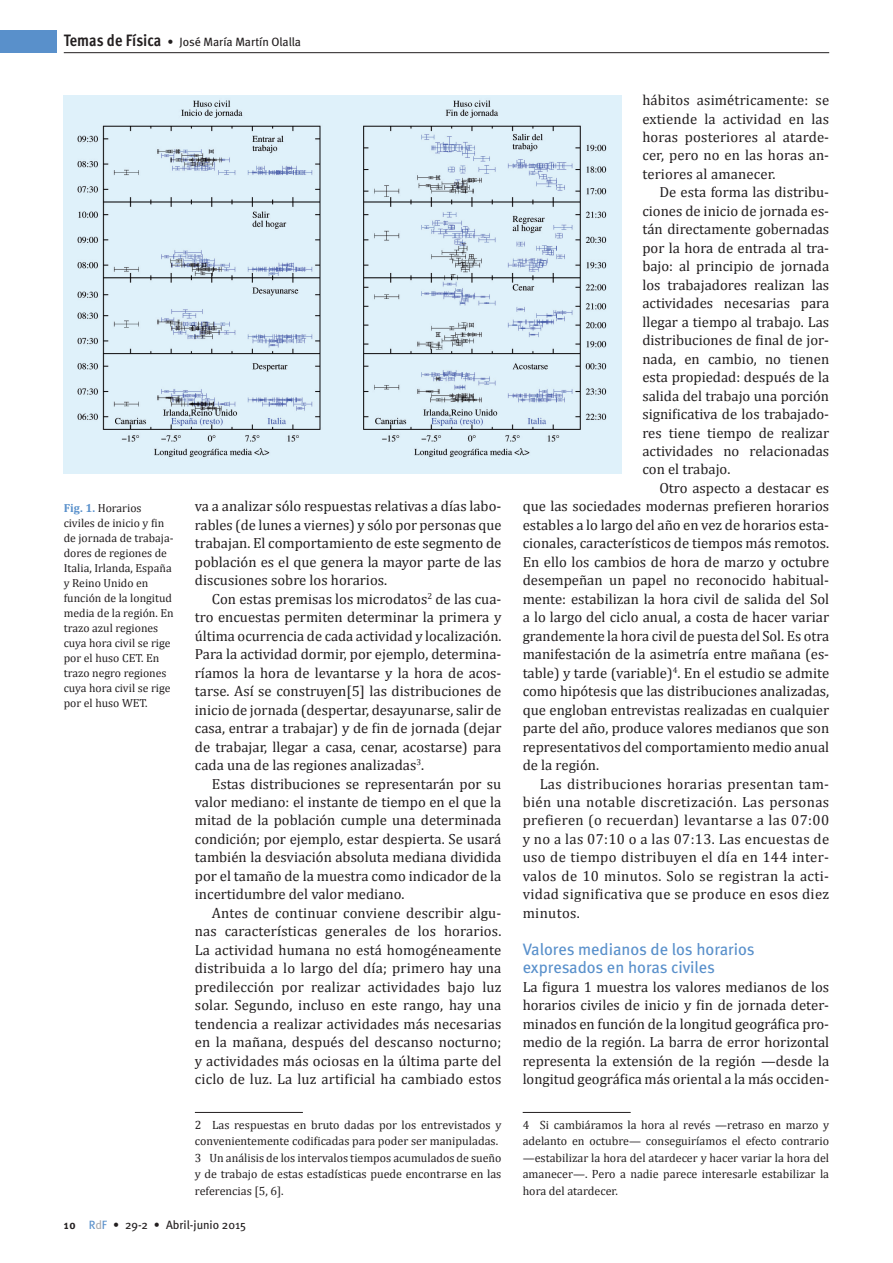
<style>
.page{position:relative;width:893px;height:1263px;background:#fff}
.page>*{position:absolute;margin:0;border:0;box-sizing:border-box;transform-origin:0 0}
.Epígrafe_1{font:16.5px/18.5px "Meta";color:#5990cb}
.Cuerpo_de_texto{font:14.7px/18.5px "Cambria";color:#231f20;text-align:justify}
.Cuerpo_de_texto_inic{font:14.7px/18.5px "Cambria";color:#231f20;text-align:justify}
.Notas{font:14.7px/18.5px "Cambria";letter-spacing:.01em;color:#231f20;text-align:justify}
.Notas-2{font:12px/16.5px "Cambria";color:#231f20;text-align:justify}
.t1{font:12px "Meta";color:#231f20}
.Pie{font:11.7px/15px "Cambria";color:#231f20}
.s1{font-family:"Meta Cond";font-weight:700;font-size:16.5px}
.s2{font-weight:700;color:#5990cb}
.s3{font-family:"Meta Cond";font-weight:700}
.s4{color:#5990cb}
.s5{color:#a8a9ad}
</style>
<div class="page">
<hr style="left:64px;top:52px;width:765px;height:1px;background:#231f20">
<div style="left:0;top:31px;width:57px;height:22px;background:#5990cb"></div>
<hr style="left:195px;top:1112px;width:108px;height:1px;background:#231f20">
<hr style="left:523px;top:1112px;width:108px;height:1px;background:#231f20">
<img style="left:64px;top:95px;width:557px;height:378px">
<p class="t1" style="left:64px;top:35px;width:239px"><span class="s1">Temas de Física</span> • José María Martín Olalla</p>
<p class="Pie" style="left:64px;top:500px;width:111px"><span class="s2">Fig. 1.</span> Horarios civiles de inicio y fin de jornada de trabaja&shy;dores de regiones de<br>Italia, Irlanda, España y Reino Unido en función de la longitud media de la región. En trazo azul regiones cuya hora civil se rige por el huso CET. En trazo negro regiones cuya hora civil se rige por el huso WET.</p>
<p class="Cuerpo_de_texto" style="left:195px;top:497px;width:308px">va a analizar sólo respuestas relativas a días labo&shy;rables (de lunes a viernes) y sólo por personas que trabajan. El comportamiento de este segmento de población es el que genera la mayor parte de las discusiones sobre los horarios.</p>
<p class="Cuerpo_de_texto" style="left:195px;top:589px;width:308px;text-indent:17px">Con estas premisas los microdatos<sup>2</sup> de las cua&shy;tro encuestas permiten determinar la primera y última ocurrencia de cada actividad y localización.<br>Para la actividad dormir, por ejemplo, determina&shy;ríamos la hora de levantarse y la hora de acos&shy;tarse. Así se construyen[5] las distribuciones de inicio de jornada (despertar, desayunarse, salir de casa, entrar a trabajar) y de fin de jornada (dejar de trabajar, llegar a casa, cenar, acostarse) para cada una de las regiones analizadas<sup>3</sup>.</p>
<p class="Cuerpo_de_texto" style="left:195px;top:774px;width:308px;text-indent:17px">Estas distribuciones se representarán por su valor mediano: el instante de tiempo en el que la mitad de la población cumple una determinada condición; por ejemplo, estar despierta. Se usará también la desviación absoluta mediana dividida por el tamaño de la muestra como indicador de la incertidumbre del valor mediano.</p>
<p class="Cuerpo_de_texto" style="left:195px;top:903px;width:308px;text-indent:17px">Antes de continuar conviene describir algu&shy;nas características generales de los horarios.<br>La actividad humana no está homogéneamente distribuida a lo largo del día; primero hay una predilección por realizar actividades bajo luz solar. Segundo, incluso en este rango, hay una tendencia a realizar actividades más necesarias en la mañana, después del descanso nocturno; y actividades más ociosas en la última parte del ciclo de luz. La luz artificial ha cambiado estos</p>
<p class="Notas-2" style="left:195px;top:1116px;width:308px">2 Las respuestas en bruto dadas por los entrevistados y convenientemente codificadas para poder ser manipuladas.</p>
<p class="Notas-2" style="left:195px;top:1149px;width:308px">3 Un análisis de los intervalos tiempos acumulados de sueño y de trabajo de estas estadísticas puede encontrarse en las referencias [5, 6].</p>
<p class="t1" style="left:64px;top:1218px;width:184px"><span class="s3">10</span> <span class="s4">R</span><span class="s5">d</span><span class="s4">F</span> • 29-2 • Abril-junio 2015</p>
<p class="Notas" style="left:642px;top:91px;width:188px">hábitos asimétricamente: se extiende la actividad en las horas posteriores al atarde&shy;cer, pero no en las horas an&shy;teriores al amanecer.</p>
<p class="Cuerpo_de_texto" style="left:642px;top:183px;width:188px;text-indent:17px">De esta forma las distribu&shy;ciones de inicio de jornada es&shy;tán directamente gobernadas por la hora de entrada al tra&shy;bajo: al principio de jornada los trabajadores realizan las actividades necesarias para llegar a tiempo al trabajo. Las distribuciones de final de jor&shy;nada, en cambio, no tienen esta propiedad: después de la salida del trabajo una porción significativa de los trabajado&shy;res tiene tiempo de realizar actividades no relacionadas con el trabajo.</p>
<p class="Cuerpo_de_texto" style="left:523px;top:479px;width:308px;text-indent:137px">Otro aspecto a destacar es que las sociedades modernas prefieren horarios estables a lo largo del año en vez de horarios esta&shy;cionales, característicos de tiempos más remotos.<br>En ello los cambios de hora de marzo y octubre desempeñan un papel no reconocido habitual&shy;mente: estabilizan la hora civil de salida del Sol a lo largo del ciclo anual, a costa de hacer variar grandemente la hora civil de puesta del Sol. Es otra manifestación de la asimetría entre mañana (es&shy;table) y tarde (variable)<sup>4</sup>. En el estudio se admite como hipótesis que las distribuciones analizadas, que engloban entrevistas realizadas en cualquier parte del año, produce valores medianos que son representativos del comportamiento medio anual de la región.</p>
<p class="Cuerpo_de_texto" style="left:523px;top:774px;width:308px;text-indent:17px">Las distribuciones horarias presentan tam&shy;bién una notable discretización. Las personas prefieren (o recuerdan) levantarse a las 07:00 y no a las 07:10 o a las 07:13. Las encuestas de uso de tiempo distribuyen el día en 144 inter&shy;valos de 10 minutos. Solo se registran la acti&shy;vidad significativa que se produce en esos diez minutos.</p>
<p class="Epígrafe_1" style="left:523px;top:939px;width:234px">Valores medianos de los horarios expresados en horas civiles</p>
<p class="Cuerpo_de_texto_inic" style="left:523px;top:977px;width:308px">La figura 1 muestra los valores medianos de los horarios civiles de inicio y fin de jornada deter&shy;minados en función de la longitud geográfica pro&shy;medio de la región. La barra de error horizontal representa la extensión de la región —desde la longitud geográfica más oriental a la más occiden-</p>
<p class="Notas-2" style="left:523px;top:1116px;width:308px">4 Si cambiáramos la hora al revés —retraso en marzo y adelanto en octubre— conseguiríamos el efecto contrario —estabilizar la hora del atardecer y hacer variar la hora del amanecer—. Pero a nadie parece interesarle estabilizar la hora del atardecer.</p>
</div>
